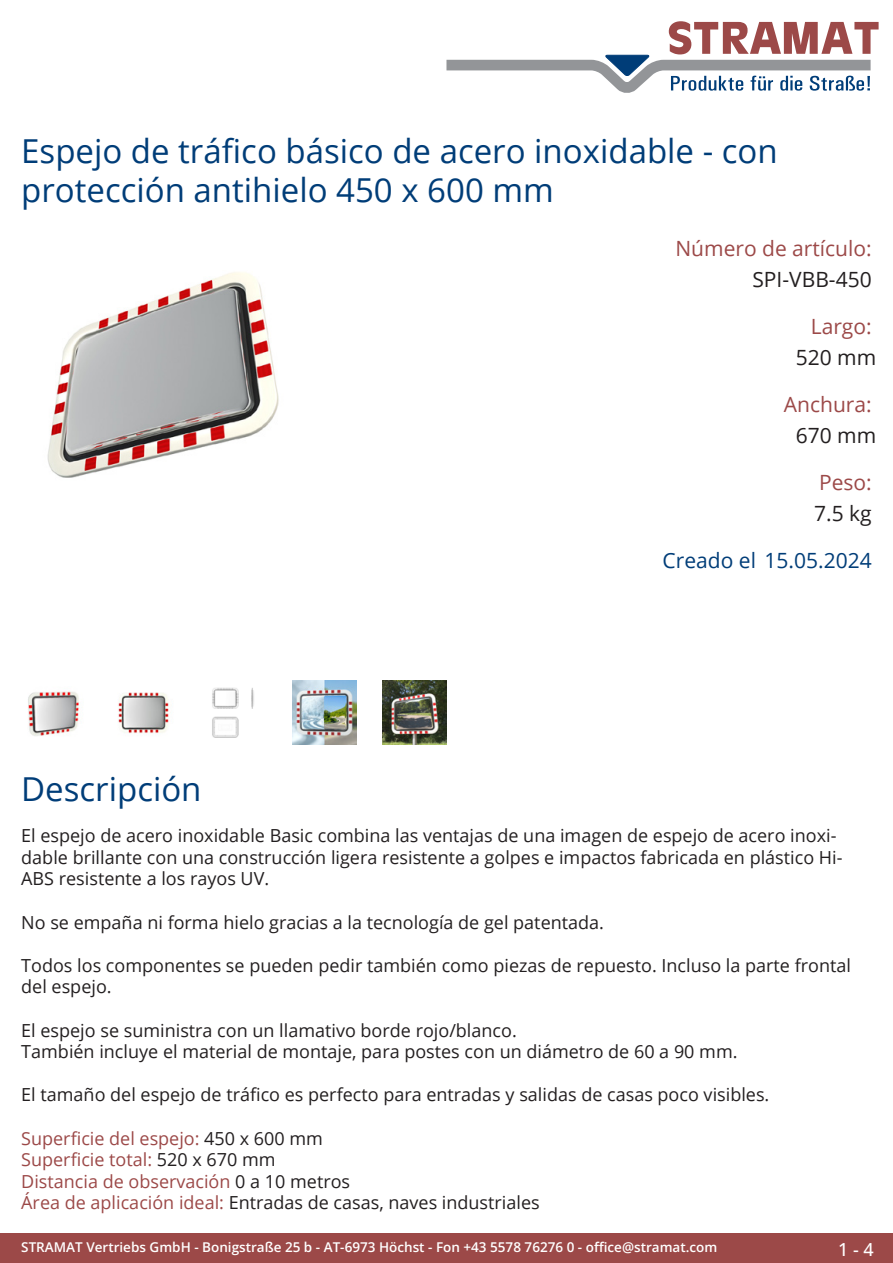
<style>
.page{position:relative;width:893px;height:1263px;background:#fff}
.page>*{position:absolute;margin:0;border:0;box-sizing:border-box;transform-origin:0 0}
.Produkttitel{font:33px/39.6px "Open Sans";color:#003d78}
.TechDaten_Überschrif{font:21px "Open Sans";color:#9c4948}
.TechDaten_Inhalt{font:21px "Open Sans";color:#231f20}
.Erstellungsdatum{font:21px "Open Sans";color:#003d78}
.Beschreibung_Text{font:18px/21.6px "Open Sans";color:#231f20}
.Beschreibung_Text-2{font:18px/21.6px "Open Sans";color:#9c4948}
.t1{font:500 18px "Open Sans";color:#fff}
.t2{font:600 13.5px "Open Sans";color:#fff}
.s1{color:#231f20}
</style>
<div class="page">
<div style="left:0;top:1233px;width:893px;height:30px;background:#9c4948"></div>
<svg style="left:446px;top:21px;width:433px;height:72px"></svg>
<img style="left:47px;top:272px;width:232px;height:206px">
<img style="left:28px;top:691px;width:51px;height:45px">
<img style="left:118px;top:692px;width:52px;height:42px">
<img style="left:212px;top:687px;width:42px;height:51px">
<img style="left:292px;top:680px;width:64px;height:64px">
<img style="left:383px;top:680px;width:63px;height:64px">
<p class="Produkttitel" style="left:21px;top:130px;width:758px">Espejo de tráfico básico de acero inoxidable - con protección antihielo 450 x 600 mm</p>
<p class="TechDaten_Überschrif" style="left:675px;top:234px;width:198px">Número de artículo:</p>
<p class="TechDaten_Inhalt" style="left:752px;top:265px;width:121px">SPI-VBB-450</p>
<p class="TechDaten_Überschrif" style="left:811px;top:312px;width:62px">Largo:</p>
<p class="TechDaten_Inhalt" style="left:796px;top:343px;width:82px">520 mm</p>
<p class="TechDaten_Überschrif" style="left:784px;top:390px;width:89px">Anchura:</p>
<p class="TechDaten_Inhalt" style="left:796px;top:421px;width:82px">670 mm</p>
<p class="TechDaten_Überschrif" style="left:819px;top:468px;width:54px">Peso:</p>
<p class="TechDaten_Inhalt" style="left:814px;top:499px;width:59px">7.5 kg</p>
<p class="Erstellungsdatum" style="left:663px;top:546px;width:211px">Creado el 15.05.2024</p>
<p class="Produkttitel" style="left:21px;top:768px;width:182px">Descripción</p>
<p class="Beschreibung_Text" style="left:21px;top:824px;width:823px">El espejo de acero inoxidable Basic combina las ventajas de una imagen de espejo de acero inoxi&shy;dable brillante con una construcción ligera resistente a golpes e impactos fabricada en plástico Hi-<br>ABS resistente a los rayos UV.</p>
<p class="Beschreibung_Text" style="left:21px;top:911px;width:584px">No se empaña ni forma hielo gracias a la tecnología de gel patentada.</p>
<p class="Beschreibung_Text" style="left:21px;top:954px;width:831px">Todos los componentes se pueden pedir también como piezas de repuesto. Incluso la parte frontal del espejo.</p>
<p class="Beschreibung_Text" style="left:21px;top:1019px;width:718px">El espejo se suministra con un llamativo borde rojo/blanco.<br>También incluye el material de montaje, para postes con un diámetro de 60 a 90 mm.</p>
<p class="Beschreibung_Text" style="left:21px;top:1083px;width:750px">El tamaño del espejo de tráfico es perfecto para entradas y salidas de casas poco visibles.</p>
<p class="Beschreibung_Text-2" style="left:21px;top:1127px;width:520px">Superficie del espejo: <span class="s1">450 x 600 mm<br></span>Superficie total: <span class="s1">520 x 670 mm<br></span>Distancia de observación <span class="s1">0 a 10 metros<br></span>Área de aplicación ideal: <span class="s1">Entradas de casas, naves industriales</span></p>
<p class="t2" style="left:21px;top:1238px;width:698px">STRAMAT Vertriebs GmbH - Bonigstraße 25 b - AT-6973 Höchst - Fon +43 5578 76276 0 - office@stramat.com</p>
<p class="t1" style="left:838px;top:1237px;width:37px">1 - 4</p>
</div>
